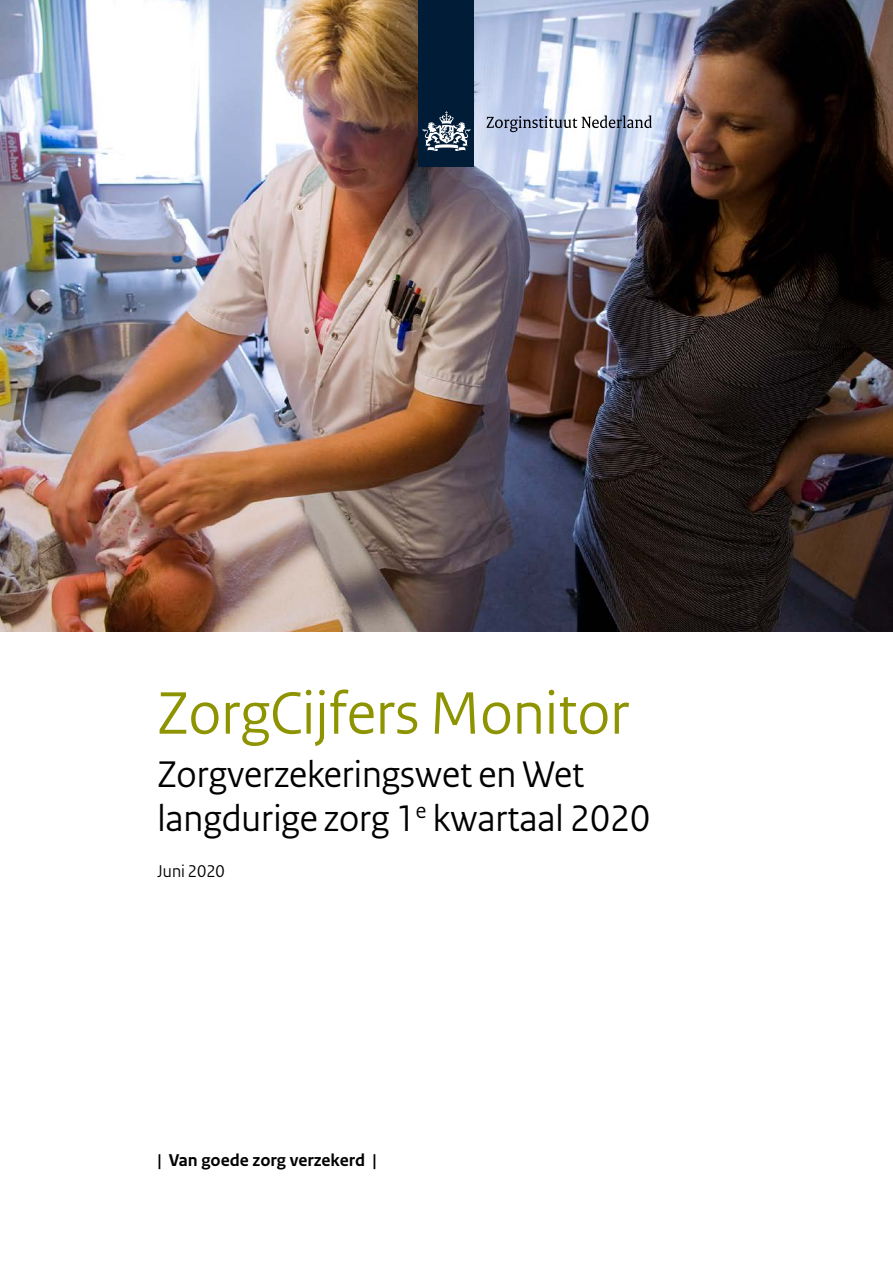
<style>
.page{position:relative;width:893px;height:1263px;background:#fff}
.page>*{position:absolute;margin:0;border:0;box-sizing:border-box;transform-origin:0 0}
.t1{font:63px "Rijksoverheid Sans Heading";color:#8e9300}
.t2{font:39px/43.5px "Rijksoverheid Sans Heading";color:#000}
.t3{font:700 18px "Rijksoverheid Sans Text";color:#000}
.t4{font:18px "Rijksoverheid Sans Heading";color:#000}
</style>
<div class="page">
<img style="left:0;top:0;width:893px;height:631px">
<div style="left:419px;top:0;width:55px;height:167px;background:#001c37"></div>
<svg style="left:423px;top:111px;width:47px;height:40px"></svg>
<svg style="left:486px;top:115px;width:166px;height:17px"></svg>
<h1 class="t1" style="left:157px;top:677px;width:474px">ZorgCijfers Monitor</h1>
<p class="t2" style="left:157px;top:753px;width:494px">Zorgverzekeringswet en Wet langdurige zorg 1<sup>e</sup> kwartaal 2020</p>
<p class="t4" style="left:158px;top:860px;width:69px">Juni 2020</p>
<p class="t3" style="left:157px;top:1150px;width:221px">| Van goede zorg verzekerd |</p>
</div>
